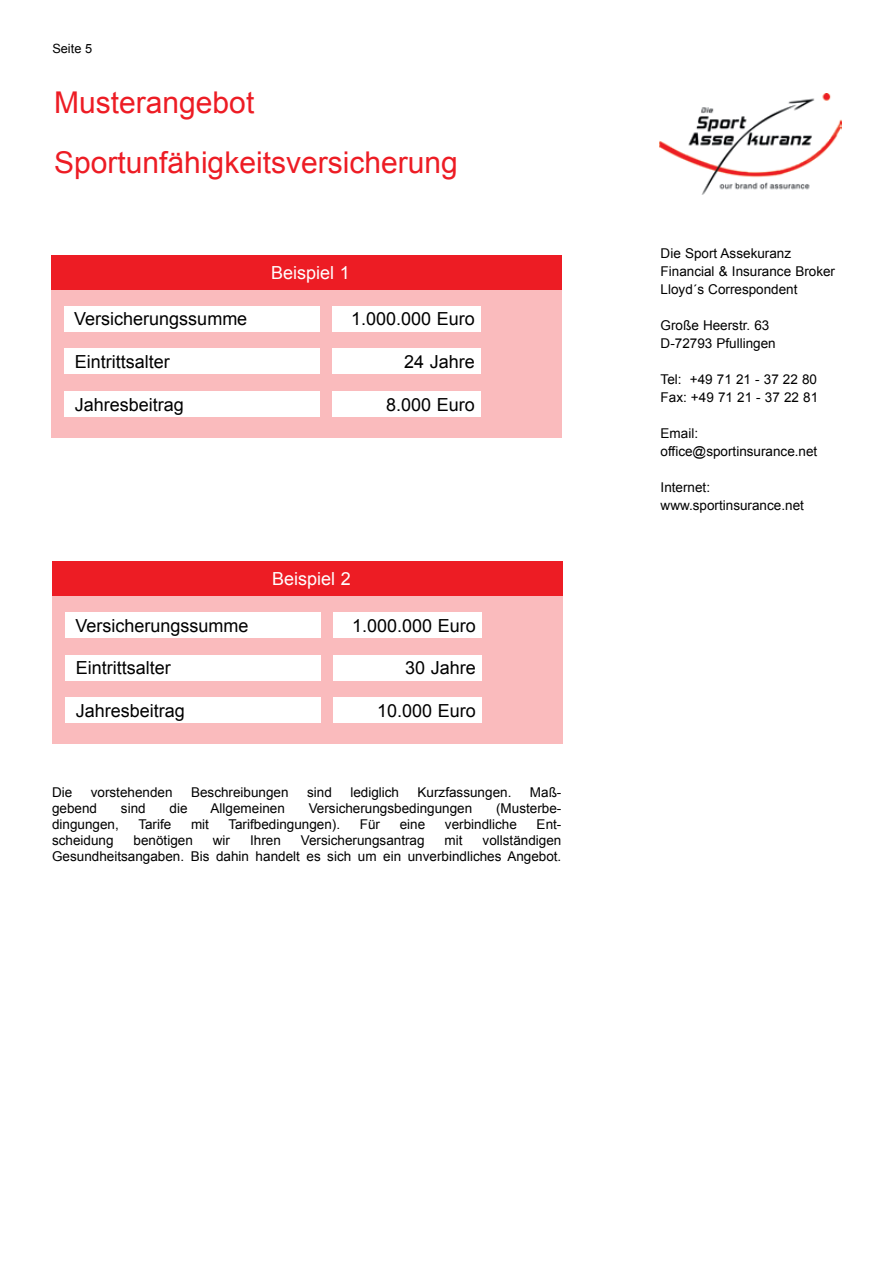
<style>
.page{position:relative;width:893px;height:1263px;background:#fff}
.page>*{position:absolute;margin:0;border:0;box-sizing:border-box;transform-origin:0 0}
.t1{font:30px/60px "Arial";color:#ed1c24}
.t2{font:18px "Arial";color:#000}
.t3{font:18px "Arial";color:#fff}
.t4{font:13.5px/18px "Arial";color:#000}
.t5{font:12.75px "Arial";color:#000}
</style>
<div class="page">
<div style="left:51px;top:289px;width:510px;height:149px;background:#fabbbd"></div>
<div style="left:64px;top:306px;width:255px;height:26px;background:#fff"></div>
<div style="left:65px;top:349px;width:255px;height:25px;background:#fff"></div>
<div style="left:65px;top:391px;width:255px;height:26px;background:#fff"></div>
<div style="left:51px;top:255px;width:510px;height:34px;background:#ed1c24"></div>
<div style="left:332px;top:306px;width:148px;height:26px;background:#fff"></div>
<div style="left:332px;top:349px;width:148px;height:25px;background:#fff"></div>
<div style="left:332px;top:391px;width:148px;height:26px;background:#fff"></div>
<div style="left:52px;top:595px;width:510px;height:149px;background:#fabbbd"></div>
<div style="left:65px;top:612px;width:255px;height:26px;background:#fff"></div>
<div style="left:66px;top:655px;width:255px;height:25px;background:#fff"></div>
<div style="left:66px;top:697px;width:255px;height:26px;background:#fff"></div>
<div style="left:52px;top:561px;width:510px;height:34px;background:#ed1c24"></div>
<div style="left:333px;top:612px;width:149px;height:26px;background:#fff"></div>
<div style="left:333px;top:655px;width:149px;height:25px;background:#fff"></div>
<div style="left:333px;top:697px;width:149px;height:26px;background:#fff"></div>
<img style="left:660px;top:94px;width:182px;height:100px">
<p class="t5" style="left:52px;top:40px;width:42px">Seite 5</p>
<h1 class="t1" style="left:54px;top:73px;width:405px">Musterangebot<br>Sportunfähigkeitsversicherung</h1>
<h2 class="t2" style="left:74px;top:307px;width:175px">Versicherungssumme</h2>
<h2 class="t2" style="left:75px;top:349px;width:97px">Eintrittsalter</h2>
<h2 class="t2" style="left:75px;top:392px;width:111px">Jahresbeitrag</h2>
<h2 class="t3" style="left:271px;top:260px;width:80px">Beispiel 1</h2>
<h2 class="t2" style="left:351px;top:307px;width:125px">1.000.000 Euro</h2>
<h2 class="t2" style="left:404px;top:349px;width:72px">24 Jahre</h2>
<h2 class="t2" style="left:386px;top:392px;width:90px">8.000 Euro</h2>
<h2 class="t2" style="left:75px;top:613px;width:175px">Versicherungssumme</h2>
<h2 class="t2" style="left:76px;top:655px;width:97px">Eintrittsalter</h2>
<h2 class="t2" style="left:76px;top:698px;width:111px">Jahresbeitrag</h2>
<h2 class="t3" style="left:272px;top:566px;width:80px">Beispiel 2</h2>
<h2 class="t2" style="left:352px;top:613px;width:125px">1.000.000 Euro</h2>
<h2 class="t2" style="left:405px;top:655px;width:72px">30 Jahre</h2>
<h2 class="t2" style="left:377px;top:698px;width:100px">10.000 Euro</h2>
<p class="t4" style="left:52px;top:783px;width:22px">Die</p>
<p class="t4" style="left:91px;top:783px;width:83px">vorstehenden</p>
<p class="t4" style="left:191px;top:783px;width:99px">Beschreibungen</p>
<p class="t4" style="left:307px;top:783px;width:26px">sind</p>
<p class="t4" style="left:350px;top:783px;width:50px">lediglich</p>
<p class="t4" style="left:418px;top:783px;width:95px">Kurzfassungen.</p>
<p class="t4" style="left:530px;top:783px;width:33px">Maß-</p>
<p class="t4" style="left:52px;top:799px;width:47px">gebend</p>
<p class="t4" style="left:121px;top:799px;width:26px">sind</p>
<p class="t4" style="left:170px;top:799px;width:20px">die</p>
<p class="t4" style="left:211px;top:799px;width:76px">Allgemeinen</p>
<p class="t4" style="left:309px;top:799px;width:165px">Versicherungsbedingungen</p>
<p class="t4" style="left:496px;top:799px;width:67px">(Musterbe-</p>
<p class="t4" style="left:52px;top:815px;width:68px">dingungen,</p>
<p class="t4" style="left:138px;top:815px;width:35px">Tarife</p>
<p class="t4" style="left:191px;top:815px;width:19px">mit</p>
<p class="t4" style="left:228px;top:815px;width:113px">Tarifbedingungen).</p>
<p class="t4" style="left:360px;top:815px;width:22px">Für</p>
<p class="t4" style="left:400px;top:815px;width:27px">eine</p>
<p class="t4" style="left:445px;top:815px;width:74px">verbindliche</p>
<p class="t4" style="left:537px;top:815px;width:26px">Ent-</p>
<p class="t4" style="left:52px;top:831px;width:63px">scheidung</p>
<p class="t4" style="left:134px;top:831px;width:61px">benötigen</p>
<p class="t4" style="left:213px;top:831px;width:19px">wir</p>
<p class="t4" style="left:250px;top:831px;width:32px">Ihren</p>
<p class="t4" style="left:301px;top:831px;width:125px">Versicherungsantrag</p>
<p class="t4" style="left:445px;top:831px;width:19px">mit</p>
<p class="t4" style="left:52px;top:832px;width:511px;line-height:16.2px;text-align:right">vollständigen<br>Gesundheitsangaben. Bis dahin handelt es sich um ein unverbindliches Angebot.</p>
<p class="t4" style="left:661px;top:244px;width:176px">Die Sport Assekuranz<br>Financial &amp; Insurance Broker<br>Lloyd´s Correspondent</p>
<p class="t4" style="left:661px;top:316px;width:117px">Große Heerstr. 63<br>D-72793 Pfullingen</p>
<p class="t4" style="left:661px;top:370px;width:159px">Tel: +49 71 21 - 37 22 80<br>Fax: +49 71 21 - 37 22 81</p>
<p class="t4" style="left:661px;top:424px;width:158px">Email: office@sportinsurance.net</p>
<p class="t4" style="left:661px;top:478px;width:145px">Internet: www.sportinsurance.net</p>
</div>
